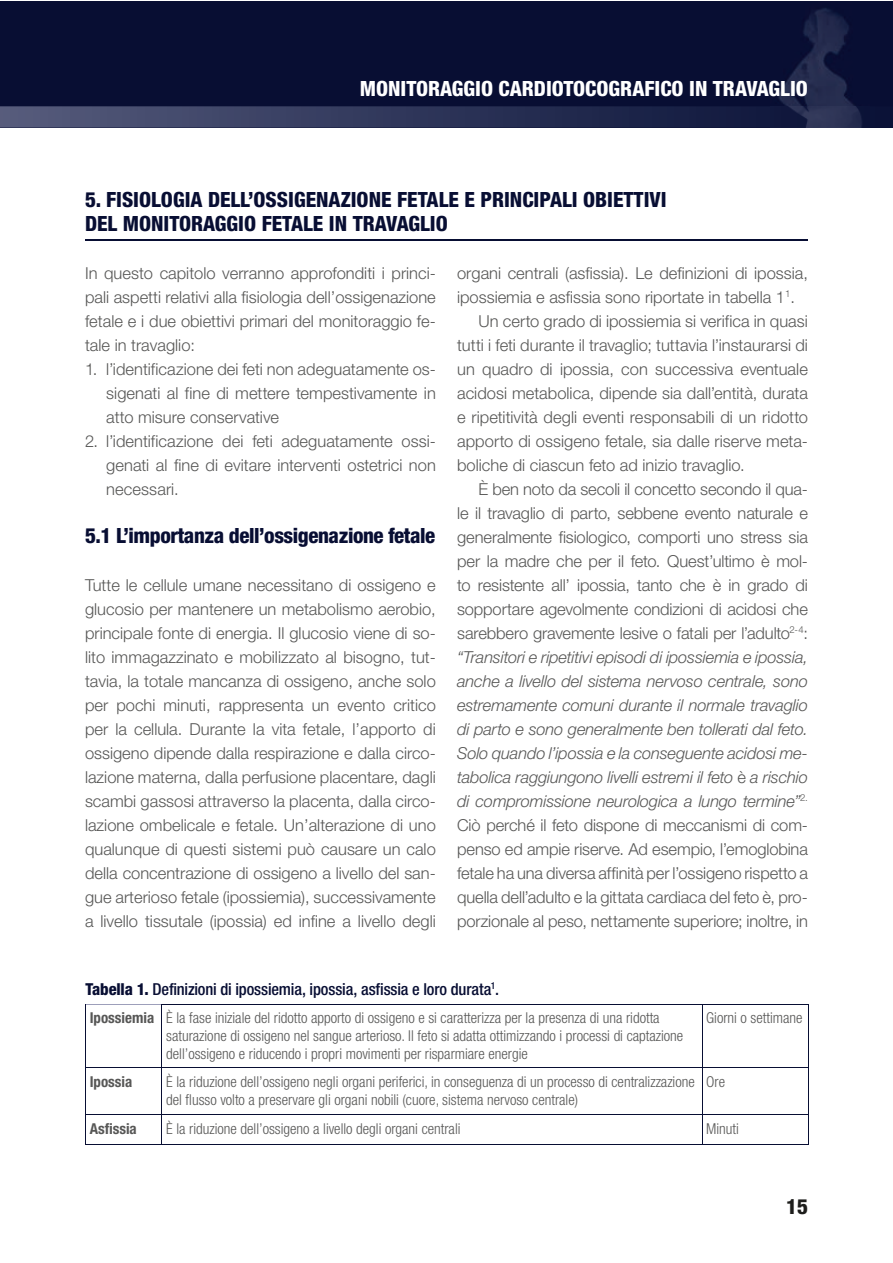
<style>
.page{position:relative;width:893px;height:1263px;background:#fff}
.page>*{position:absolute;margin:0;border:0;box-sizing:border-box;transform-origin:0 0}
.t1{font:800 condensed 21px/24px "Helvetica Neue LT Std";color:#080e33}
.t2{font:800 condensed 21px "Helvetica Neue LT Std";color:#fff}
.t3{font:800 condensed 21px "Helvetica Neue LT Std";letter-spacing:-.02em;color:#080e33}
.t4{font:800 condensed 21px "Helvetica Neue LT Std";color:#1d1d1b}
.t5{font:300 16.5px/24px "Helvetica Neue LT Std";color:#575756;text-align:justify}
.t6{font:italic 300 16.5px "Helvetica Neue LT Std";letter-spacing:-.01em;color:#575756}
.t7{font:500 condensed 16.5px "Helvetica Neue LT Std";letter-spacing:-.01em;color:#080e33}
.t8{font:300 condensed 15px/18px "Helvetica Neue LT Std";color:#575756}
.t9{font:700 condensed 15px "Helvetica Neue LT Std";color:#575756}
.s1{font-style:normal}
.s2{font-weight:800}
.s3{font-weight:700}
</style>
<div class="page">
<div style="left:0;top:1px;width:892px;height:127px;background:#080e33"></div>
<img style="left:778px;top:8px;width:76px;height:98px">
<svg style="left:0;top:106px;width:862px;height:22px;background:#2f3659"></svg>
<hr style="left:85px;top:239px;width:723px;height:2px;background:#080e33">
<hr style="left:702px;top:1004px;width:1px;height:63px;background:#080e33">
<hr style="left:162px;top:1067px;width:540px;height:1px;background:#080e33">
<hr style="left:702px;top:1067px;width:107px;height:1px;background:#080e33">
<hr style="left:702px;top:1068px;width:1px;height:46px;background:#080e33">
<hr style="left:162px;top:1114px;width:540px;height:1px;background:#080e33">
<hr style="left:702px;top:1114px;width:107px;height:1px;background:#080e33">
<svg style="left:702px;top:1115px;width:1px;height:29px"></svg>
<hr style="left:85px;top:1067px;width:77px;height:1px;background:#080e33">
<hr style="left:85px;top:1114px;width:77px;height:1px;background:#080e33">
<hr style="left:85px;top:1144px;width:77px;height:1px;background:#080e33">
<hr style="left:85px;top:1004px;width:77px;height:1px;background:#9d9fba">
<hr style="left:85px;top:1004px;width:1px;height:63px;background:#080e33">
<hr style="left:85px;top:1068px;width:1px;height:46px;background:#080e33">
<svg style="left:85px;top:1115px;width:1px;height:29px"></svg>
<hr style="left:162px;top:1004px;width:540px;height:1px;background:#080e33">
<hr style="left:162px;top:1004px;width:1px;height:63px;background:#080e33">
<hr style="left:702px;top:1004px;width:107px;height:1px;background:#080e33">
<hr style="left:808px;top:1004px;width:1px;height:63px;background:#080e33">
<hr style="left:162px;top:1068px;width:1px;height:46px;background:#080e33">
<hr style="left:808px;top:1068px;width:1px;height:46px;background:#080e33">
<svg style="left:808px;top:1115px;width:1px;height:29px"></svg>
<hr style="left:162px;top:1144px;width:540px;height:1px;background:#080e33">
<hr style="left:702px;top:1144px;width:107px;height:1px;background:#080e33">
<p class="t2" style="left:360px;top:75px;width:450px">MONITORAGGIO CARDIOTOCOGRAFICO IN TRAVAGLIO</p>
<p class="t1" style="left:85px;top:187px;width:583px">5. FISIOLOGIA DELL’OSSIGENAZIONE FETALE E PRINCIPALI OBIETTIVI<br>DEL MONITORAGGIO FETALE IN TRAVAGLIO</p>
<p class="t5" style="left:85px;top:261px;width:352px">In questo capitolo verranno approfonditi i princi&shy;pali aspetti relativi alla fisiologia dell’ossigenazione fetale e i due obiettivi primari del monitoraggio fe&shy;tale in travaglio:</p>
<p class="t5" style="left:106px;top:357px;width:331px;text-indent:-21px">1. l’identificazione dei feti non adeguatamente os&shy;sigenati al fine di mettere tempestivamente in atto misure conservative</p>
<p class="t5" style="left:106px;top:429px;width:331px;text-indent:-21px">2. l’identificazione dei feti adeguatamente ossi&shy;genati al fine di evitare interventi ostetrici non necessari.</p>
<p class="t3" style="left:85px;top:522px;width:352px">5.1 L’importanza dell’ossigenazione fetale</p>
<p class="t5" style="left:85px;top:573px;width:352px">Tutte le cellule umane necessitano di ossigeno e glucosio per mantenere un metabolismo aerobio, principale fonte di energia. Il glucosio viene di so&shy;lito immagazzinato e mobilizzato al bisogno, tut&shy;tavia, la totale mancanza di ossigeno, anche solo per pochi minuti, rappresenta un evento critico per la cellula. Durante la vita fetale, l’apporto di ossigeno dipende dalla respirazione e dalla circo&shy;lazione materna, dalla perfusione placentare, dagli scambi gassosi attraverso la placenta, dalla circo&shy;lazione ombelicale e fetale. Un’alterazione di uno qualunque di questi sistemi può causare un calo della concentrazione di ossigeno a livello del san&shy;gue arterioso fetale (ipossiemia), successivamente a livello tissutale (ipossia) ed infine a livello degli</p>
<p class="t5" style="left:457px;top:261px;width:352px">organi centrali (asfissia). Le definizioni di ipossia,</p>
<p class="t5" style="left:457px;top:285px;width:339px">ipossiemia e asfissia sono riportate in tabella 1<sup>1</sup>.</p>
<p class="t5" style="left:478px;top:309px;width:331px">Un certo grado di ipossiemia si verifica in quasi</p>
<p class="t5" style="left:457px;top:333px;width:352px">tutti i feti durante il travaglio; tuttavia l’instaurarsi di</p>
<p class="t5" style="left:457px;top:357px;width:352px">un quadro di ipossia, con successiva eventuale</p>
<p class="t5" style="left:457px;top:381px;width:352px">acidosi metabolica, dipende sia dall’entità, durata</p>
<p class="t5" style="left:457px;top:405px;width:352px">e ripetitività degli eventi responsabili di un ridotto</p>
<p class="t5" style="left:457px;top:429px;width:352px">apporto di ossigeno fetale, sia dalle riserve meta-</p>
<p class="t5" style="left:457px;top:453px;width:289px">boliche di ciascun feto ad inizio travaglio.</p>
<p class="t5" style="left:478px;top:477px;width:331px">È ben noto da secoli il concetto secondo il qua-</p>
<p class="t5" style="left:457px;top:501px;width:352px">le il travaglio di parto, sebbene evento naturale e</p>
<p class="t5" style="left:457px;top:525px;width:352px">generalmente fisiologico, comporti uno stress sia</p>
<p class="t5" style="left:457px;top:549px;width:352px">per la madre che per il feto. Quest’ultimo è mol-</p>
<p class="t5" style="left:457px;top:573px;width:352px">to resistente all’ ipossia, tanto che è in grado di</p>
<p class="t5" style="left:457px;top:597px;width:352px">sopportare agevolmente condizioni di acidosi che</p>
<p class="t5" style="left:457px;top:621px;width:352px">sarebbero gravemente lesive o fatali per l’adulto<sup>2-4</sup>:</p>
<p class="t6" style="left:457px;top:647px;width:352px">“Transitori e ripetitivi episodi di ipossiemia e ipossia,</p>
<p class="t6" style="left:457px;top:671px;width:352px">anche a livello del sistema nervoso centrale, sono</p>
<p class="t6" style="left:457px;top:695px;width:352px">estremamente comuni durante il normale travaglio</p>
<p class="t6" style="left:457px;top:719px;width:352px">di parto e sono generalmente ben tollerati dal feto.</p>
<p class="t6" style="left:457px;top:743px;width:352px">Solo quando l’ipossia e la conseguente acidosi me-</p>
<p class="t6" style="left:457px;top:767px;width:352px">tabolica raggiungono livelli estremi il feto <span class="s1">è</span> a rischio</p>
<p class="t6" style="left:457px;top:791px;width:352px">di compromissione neurologica a lungo termine”<sup>2.</sup></p>
<p class="t5" style="left:457px;top:813px;width:352px">Ciò perché il feto dispone di meccanismi di com-</p>
<p class="t5" style="left:457px;top:837px;width:352px">penso ed ampie riserve. Ad esempio, l’emoglobina</p>
<p class="t5" style="left:457px;top:861px;width:352px">fetale ha una diversa affinità per l’ossigeno rispetto a</p>
<p class="t5" style="left:457px;top:885px;width:352px">quella dell’adulto e la gittata cardiaca del feto è, pro-</p>
<p class="t5" style="left:457px;top:909px;width:352px">porzionale al peso, nettamente superiore; inoltre, in</p>
<p class="t7" style="left:85px;top:979px;width:415px"><span class="s2">Tabella 1.</span> Definizioni di ipossiemia, ipossia, asfissia e loro durata<sup>1</sup>.</p>
<p class="t8" style="left:166px;top:1009px;width:519px;text-indent:-77px"><span class="s3">Ipossiemia</span> È la fase iniziale del ridotto apporto di ossigeno e si caratterizza per la presenza di una ridotta saturazione di ossigeno nel sangue arterioso. Il feto si adatta ottimizzando i processi di captazione dell’ossigeno e riducendo i propri movimenti per risparmiare energie</p>
<p class="t8" style="left:706px;top:1009px;width:98px">Giorni o settimane</p>
<p class="t9" style="left:90px;top:1072px;width:44px">Ipossia</p>
<p class="t8" style="left:166px;top:1072px;width:530px">È la riduzione dell’ossigeno negli organi periferici, in conseguenza di un processo di centralizzazione del flusso volto a preservare gli organi nobili (cuore, sistema nervoso centrale)</p>
<p class="t8" style="left:706px;top:1072px;width:20px">Ore</p>
<p class="t9" style="left:90px;top:1119px;width:49px">Asfissia</p>
<p class="t8" style="left:166px;top:1119px;width:296px">È la riduzione dell’ossigeno a livello degli organi centrali</p>
<p class="t8" style="left:706px;top:1119px;width:34px">Minuti</p>
<p class="t4" style="left:786px;top:1194px;width:23px">15</p>
</div>
